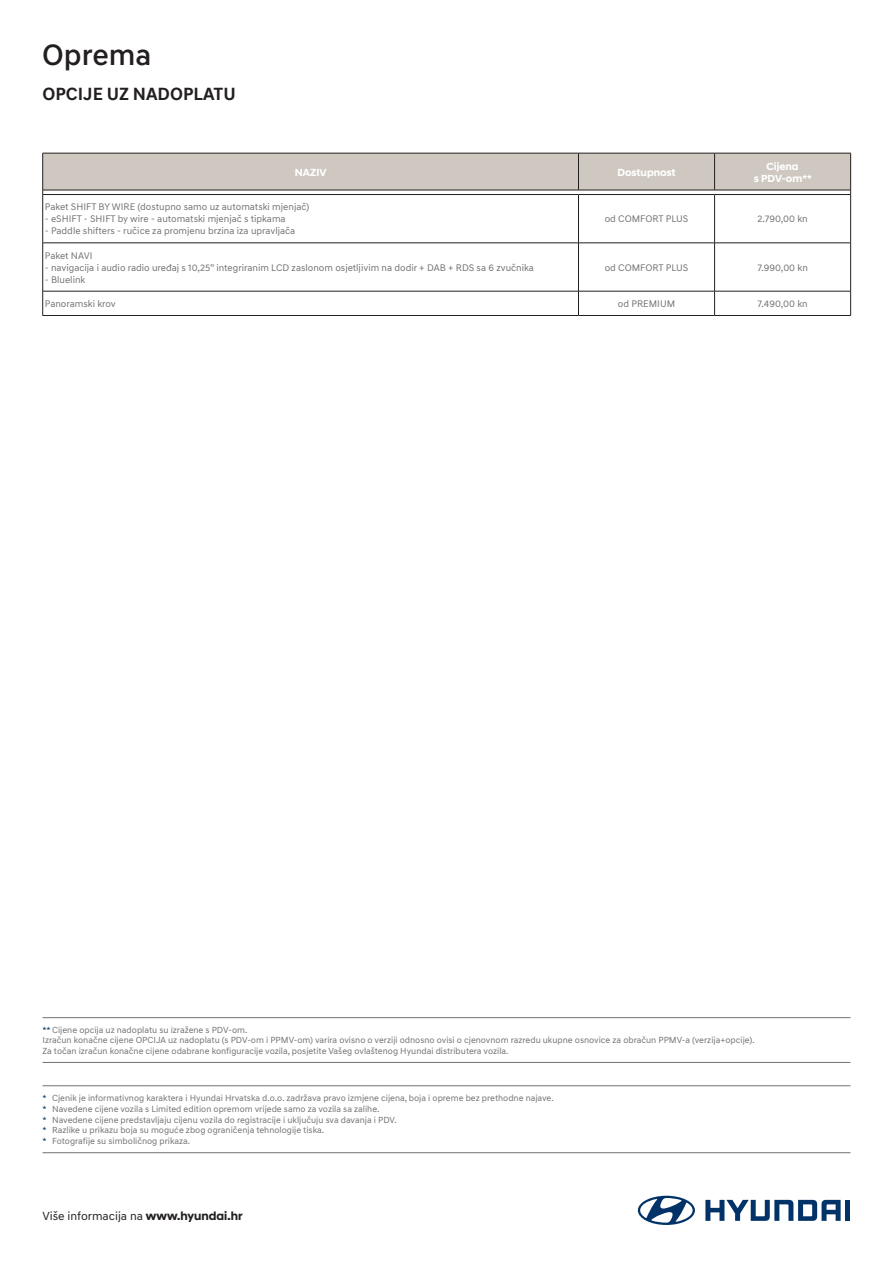
<style>
.page{position:relative;width:893px;height:1263px;background:#fff}
.page>*{position:absolute;margin:0;border:0;box-sizing:border-box;transform-origin:0 0}
.t1{font:500 30px "Hyundai Sans Text";color:#231f20}
.t2{font:700 18px "Hyundai Sans Text";color:#231f20}
.t3{font:12px "Hyundai Sans Text";color:#231f20}
.t4{font:700 10.5px/12px "Hyundai Sans Head";color:#fff;text-align:center}
.t5{font:9.75px "Hyundai Sans Text";color:#717074}
.t6{font:9px/10.8px "Hyundai Sans Text";color:#717074}
.s1{color:#013368}
.s2{font-family:"Hyundai Sans Head";font-weight:700}
</style>
<div class="page">
<svg style="left:705px;top:1200px;width:136px;height:21px"></svg>
<div style="left:845px;top:1200px;width:5px;height:21px;background:#013368"></div>
<svg style="left:638px;top:1196px;width:57px;height:29px"></svg>
<hr style="left:43px;top:1017px;width:807px;height:1px;background:#717074">
<hr style="left:43px;top:1062px;width:807px;height:1px;background:#717074">
<hr style="left:43px;top:1085px;width:807px;height:1px;background:#717074">
<hr style="left:43px;top:1152px;width:807px;height:1px;background:#717074">
<svg style="left:42px;top:153px;width:809px;height:41px;background:#ccc5bf"></svg>
<hr style="left:578px;top:190px;width:137px;height:1px;background:#231f20">
<hr style="left:715px;top:190px;width:136px;height:1px;background:#231f20">
<hr style="left:43px;top:194px;width:535px;height:1px;background:#231f20">
<hr style="left:42px;top:195px;width:1px;height:48px;background:#231f20">
<hr style="left:578px;top:194px;width:137px;height:1px;background:#231f20">
<hr style="left:578px;top:195px;width:1px;height:48px;background:#231f20">
<hr style="left:715px;top:194px;width:136px;height:1px;background:#231f20">
<hr style="left:714px;top:195px;width:1px;height:48px;background:#231f20">
<hr style="left:850px;top:195px;width:1px;height:48px;background:#231f20">
<hr style="left:43px;top:243px;width:535px;height:1px;background:#231f20">
<hr style="left:42px;top:243px;width:1px;height:48px;background:#231f20">
<hr style="left:578px;top:243px;width:137px;height:1px;background:#231f20">
<hr style="left:578px;top:243px;width:1px;height:48px;background:#231f20">
<hr style="left:715px;top:243px;width:136px;height:1px;background:#231f20">
<hr style="left:714px;top:243px;width:1px;height:48px;background:#231f20">
<hr style="left:850px;top:243px;width:1px;height:48px;background:#231f20">
<hr style="left:43px;top:291px;width:535px;height:1px;background:#231f20">
<svg style="left:42px;top:291px;width:1px;height:24px"></svg>
<hr style="left:578px;top:291px;width:137px;height:1px;background:#231f20">
<svg style="left:578px;top:291px;width:1px;height:24px"></svg>
<hr style="left:715px;top:291px;width:136px;height:1px;background:#231f20">
<svg style="left:714px;top:291px;width:1px;height:24px"></svg>
<svg style="left:850px;top:291px;width:1px;height:24px"></svg>
<hr style="left:43px;top:315px;width:535px;height:1px;background:#231f20">
<hr style="left:578px;top:315px;width:137px;height:1px;background:#231f20">
<hr style="left:715px;top:315px;width:136px;height:1px;background:#231f20">
<h1 class="t1" style="left:42px;top:36px;width:111px">Oprema</h1>
<h2 class="t2" style="left:43px;top:83px;width:152px">OPCIJE UZ NADOPLAT</h2>
<h2 class="t2" style="left:223px;top:83px;width:14px">U</h2>
<p class="t4" style="left:295px;top:166px;width:33px">NAZIV</p>
<p class="t4" style="left:617px;top:166px;width:60px">Dostupnost</p>
<p class="t4" style="left:754px;top:160px;width:59px">Cijena<br>s PDV-om**</p>
<p class="t5" style="left:45px;top:201px;width:266px">Paket SHIFT BY WIRE (dostupno samo uz automatski mjenjač)</p>
<p class="t5" style="left:45px;top:213px;width:242px">- eSHIFT - SHIFT by wire - automatski mjenjač s tipkama</p>
<p class="t5" style="left:45px;top:225px;width:252px">- Paddle shifters - ručice za promjenu brzina iza upravljača</p>
<p class="t5" style="left:605px;top:213px;width:85px">od COMFORT PLUS</p>
<p class="t5" style="left:757px;top:213px;width:52px">2.790,00 kn</p>
<p class="t5" style="left:45px;top:249px;width:49px">Paket NAVI</p>
<p class="t5" style="left:45px;top:261px;width:491px">- navigacija i audio radio uređaj s 10,25” integriranim LCD zaslonom osjetljivim na dodir + DAB + RDS sa 6 zvučnika</p>
<p class="t5" style="left:45px;top:273px;width:42px">- Bluelink</p>
<p class="t5" style="left:605px;top:261px;width:85px">od COMFORT PLUS</p>
<p class="t5" style="left:757px;top:261px;width:52px">7.990,00 kn</p>
<p class="t5" style="left:45px;top:298px;width:73px">Panoramski krov</p>
<p class="t5" style="left:618px;top:298px;width:59px">od PREMIUM</p>
<p class="t5" style="left:757px;top:298px;width:52px">7.490,00 kn</p>
<p class="t6" style="left:43px;top:1024px;width:714px"><span class="s1">**</span> Cijene opcija uz nadoplatu su izražene s PDV-om.<br>Izračun konačne cijene OPCIJA uz nadoplatu (s PDV-om i PPMV-om) varira ovisno o verziji odnosno ovisi o cjenovnom razredu ukupne osnovice za obračun PPMV-a (verzija+opcije).<br>Za točan izračun konačne cijene odabrane konfiguracije vozila, posjetite Vašeg ovlaštenog Hyundai distributera vozila.</p>
<p class="t6" style="left:43px;top:1092px;width:513px"><span class="s1">*</span> Cjenik je informativnog karaktera i Hyundai Hrvatska d.o.o. zadržava pravo izmjene cijena, boja i opreme bez prethodne najave. <span class="s1">*</span> Navedene cijene vozila s Limited edition opremom vrijede samo za vozila sa zalihe.<br><span class="s1">*</span> Navedene cijene predstavljaju cijenu vozila do registracije i uključuju sva davanja i PDV.<br><span class="s1">*</span> Razlike u prikazu boja su moguće zbog ograničenja tehnologije tiska.<br><span class="s1">*</span> Fotografije su simboličnog prikaza.</p>
<h3 class="t3" style="left:43px;top:1209px;width:201px">Više informacija na <span class="s2">www.hyundai.hr</span></h3>
</div>
